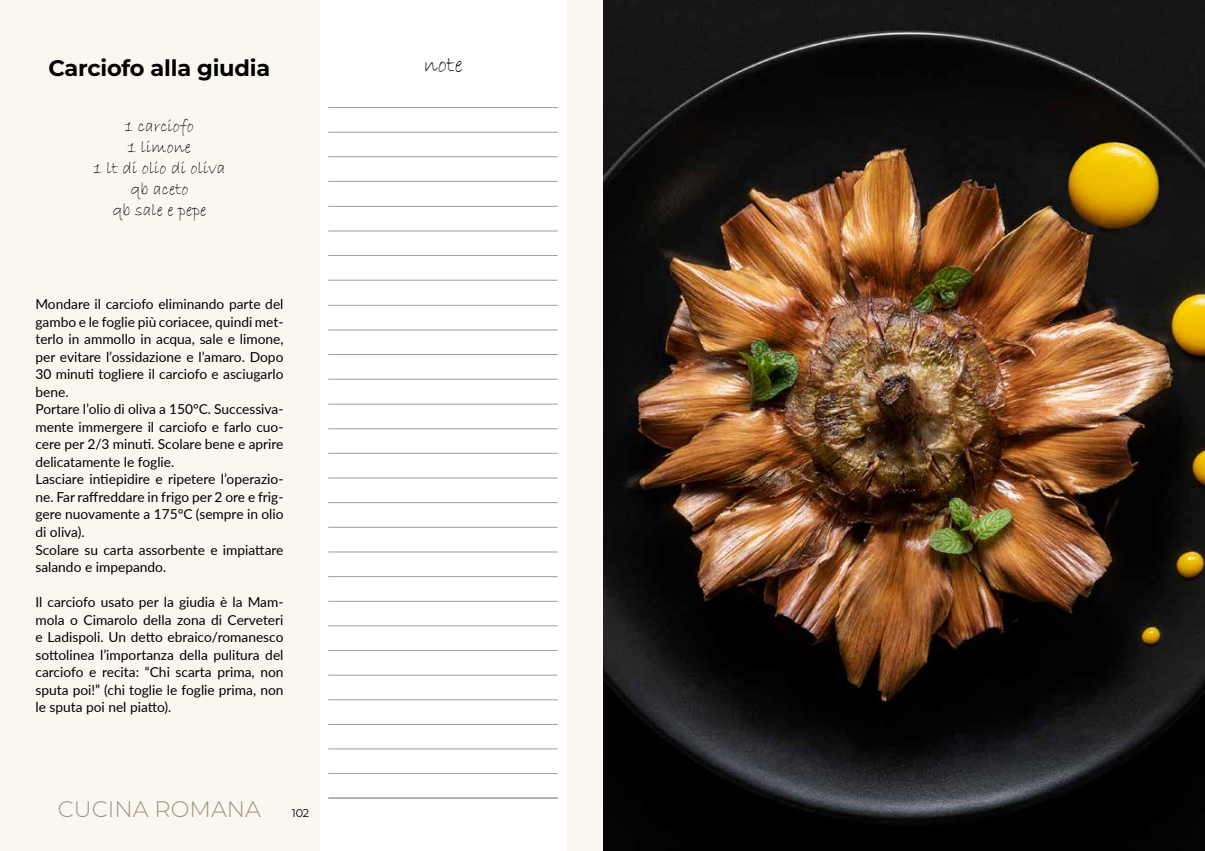
<style>
.page{position:relative;width:1205px;height:851px;background:#fff}
.page>*{position:absolute;margin:0;border:0;box-sizing:border-box;transform-origin:0 0}
.t1{font:700 22.5px "Montserrat";letter-spacing:-.01em;color:#000}
.t2{font:300 22.5px "Montserrat";color:#a0947c}
.t3{font:22.5px "Bradley Hand ITC";color:#000}
.t4{font:17.5px/21px "Bradley Hand ITC";color:#000;text-align:center}
.t5{font:13.75px/17.5px "Lato";color:#000}
.t6{font:11.25px "Montserrat";color:#000}
</style>
<div class="page">
<div style="left:0;top:0;width:1205px;height:850px;background:#faf7f1"></div>
<img style="left:603px;top:0;width:602px;height:850px">
<div style="left:320px;top:0;width:246px;height:850px;background:#fff"></div>
<hr style="left:328px;top:107px;width:230px;height:1px;background:#9d9d9c">
<hr style="left:328px;top:156px;width:230px;height:1px;background:#9d9d9c">
<hr style="left:328px;top:132px;width:230px;height:1px;background:#9d9d9c">
<hr style="left:328px;top:181px;width:230px;height:1px;background:#9d9d9c">
<hr style="left:328px;top:206px;width:230px;height:1px;background:#9d9d9c">
<hr style="left:328px;top:255px;width:230px;height:1px;background:#9d9d9c">
<hr style="left:328px;top:231px;width:230px;height:1px;background:#9d9d9c">
<hr style="left:328px;top:280px;width:230px;height:1px;background:#9d9d9c">
<hr style="left:328px;top:305px;width:230px;height:1px;background:#9d9d9c">
<hr style="left:328px;top:354px;width:230px;height:1px;background:#9d9d9c">
<hr style="left:328px;top:330px;width:230px;height:1px;background:#9d9d9c">
<hr style="left:328px;top:379px;width:230px;height:1px;background:#9d9d9c">
<hr style="left:328px;top:404px;width:230px;height:1px;background:#9d9d9c">
<hr style="left:328px;top:576px;width:230px;height:1px;background:#9d9d9c">
<hr style="left:328px;top:453px;width:230px;height:1px;background:#9d9d9c">
<hr style="left:328px;top:625px;width:230px;height:1px;background:#9d9d9c">
<hr style="left:328px;top:502px;width:230px;height:1px;background:#9d9d9c">
<hr style="left:328px;top:674px;width:230px;height:1px;background:#9d9d9c">
<hr style="left:328px;top:748px;width:230px;height:1px;background:#9d9d9c">
<hr style="left:328px;top:551px;width:230px;height:1px;background:#9d9d9c">
<hr style="left:328px;top:724px;width:230px;height:1px;background:#9d9d9c">
<hr style="left:328px;top:428px;width:230px;height:1px;background:#9d9d9c">
<hr style="left:328px;top:601px;width:230px;height:1px;background:#9d9d9c">
<hr style="left:328px;top:477px;width:230px;height:1px;background:#9d9d9c">
<hr style="left:328px;top:650px;width:230px;height:1px;background:#9d9d9c">
<hr style="left:328px;top:527px;width:230px;height:1px;background:#9d9d9c">
<hr style="left:328px;top:699px;width:230px;height:1px;background:#9d9d9c">
<hr style="left:328px;top:773px;width:230px;height:1px;background:#9d9d9c">
<hr style="left:328px;top:797px;width:230px;height:1px;background:#9d9d9c">
<h1 class="t1" style="left:48px;top:51px;width:223px">Carciofo alla giudia</h1>
<p class="t4" style="left:94px;top:116px;width:133px">1 carciofo<br>1 limone<br>1 lt di olio di oliva qb aceto<br>qb sale e pepe</p>
<p class="t5" style="left:35px;top:295px;width:250px">Mondare il carciofo eliminando parte del gambo e le foglie più coriacee, quindi met&shy;terlo in ammollo in acqua, sale e limone, per evitare l’ossidazione e l’amaro. Dopo 30 minuti togliere il carciofo e asciugarlo bene.<br>Portare l’olio di oliva a 150°C. Successiva&shy;mente immergere il carciofo e farlo cuo&shy;cere per 2/3 minuti. Scolare bene e aprire delicatamente le foglie.<br>Lasciare intiepidire e ripetere l’operazio&shy;ne. Far raffreddare in frigo per 2 ore e frig&shy;gere nuovamente a 175°C (sempre in olio di oliva).<br>Scolare su carta assorbente e impiattare salando e impepando.</p>
<p class="t5" style="left:35px;top:592px;width:250px;text-align:justify">Il carciofo usato per la giudia è la Mam&shy;mola o Cimarolo della zona di Cerveteri e Ladispoli. Un detto ebraico/romanesco sottolinea l’importanza della pulitura del carciofo e recita: “Chi scarta prima, non sputa poi!” (chi toglie le foglie prima, non le sputa poi nel piatto).</p>
<h1 class="t2" style="left:58px;top:794px;width:205px">CUCINA ROMANA</h1>
<p class="t6" style="left:292px;top:805px;width:19px">102</p>
<h1 class="t3" style="left:424px;top:51px;width:41px">note</h1>
</div>
